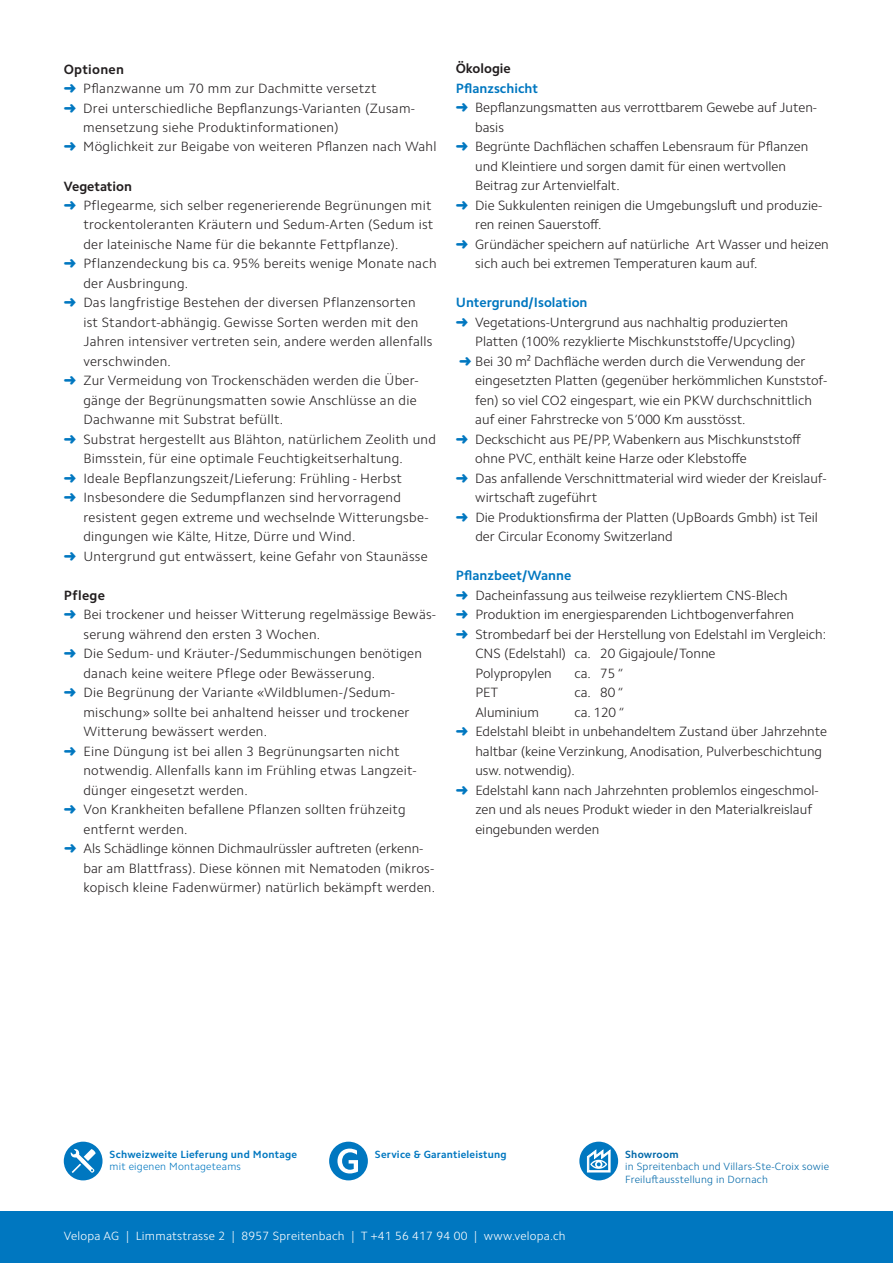
<style>
.page{position:relative;width:893px;height:1263px;background:#fff}
.page>*{position:absolute;margin:0;border:0;box-sizing:border-box;transform-origin:0 0}
.t1{font:300 13.5px "Camphor Std";letter-spacing:.01em;color:#231f20}
.t2{font:700 13.5px "Camphor Std";color:#0077c0}
.t3{font:700 13.5px "Camphor Std";color:#231f20}
.t4{font:700 13.5px "Camphor Std";letter-spacing:.02em;color:#231f20}
.t5{font:300 12px "Camphor Std";letter-spacing:.02em;color:#fff}
.t6{font:300 10.5px/12.6px "Camphor Std";letter-spacing:.02em;color:#0068a9}
.t7{font:700 10.5px "Camphor Std";letter-spacing:.02em;color:#0077c0}
.t8{font:300 10.5px "Camphor Std";letter-spacing:.02em;color:#0077c0}
.t9{font:700 10.5px "Camphor Std";letter-spacing:.02em;color:#0068a9}
.s1{color:#0077c0}
</style>
<div class="page">
<div style="left:329px;top:1142px;width:39px;height:38px;background:#0077c0;border-radius:50%"></div>
<svg style="left:337px;top:1148px;width:21px;height:25px"></svg>
<div style="left:0;top:1212px;width:893px;height:51px;background:#0077c0"></div>
<div style="left:64px;top:1142px;width:39px;height:38px;background:#0077c0;border-radius:50%"></div>
<svg style="left:70px;top:1149px;width:26px;height:24px"></svg>
<div style="left:579px;top:1142px;width:39px;height:38px;background:#0077c0;border-radius:50%"></div>
<svg style="left:587px;top:1149px;width:23px;height:23px"></svg>
<p class="t4" style="left:64px;top:61px;width:62px">Optionen</p>
<p class="t1" style="left:64px;top:80px;width:314px"><span class="s1">➜</span> Pflanzwanne um 70 mm zur Dachmitte versetzt</p>
<p class="t1" style="left:64px;top:100px;width:353px"><span class="s1">➜</span> Drei unterschiedliche Bepflanzungs-Varianten (Zusam-</p>
<p class="t1" style="left:83px;top:119px;width:257px">mensetzung siehe Produktinformationen)</p>
<p class="t1" style="left:64px;top:139px;width:374px"><span class="s1">➜</span> Möglichkeit zur Beigabe von weiteren Pflanzen nach Wahl</p>
<p class="t3" style="left:64px;top:178px;width:70px">Vegetation</p>
<p class="t1" style="left:64px;top:197px;width:369px"><span class="s1">➜</span> Pflegearme, sich selber regenerierende Begrünungen mit</p>
<p class="t1" style="left:83px;top:217px;width:352px">trockentoleranten Kräutern und Sedum-Arten (Sedum ist</p>
<p class="t1" style="left:83px;top:236px;width:317px">der lateinische Name für die bekannte Fettpflanze).</p>
<p class="t1" style="left:64px;top:256px;width:374px"><span class="s1">➜</span> Pflanzendeckung bis ca. 95% bereits wenige Monate nach</p>
<p class="t1" style="left:83px;top:275px;width:106px">der Ausbringung.</p>
<p class="t1" style="left:64px;top:295px;width:353px"><span class="s1">➜</span> Das langfristige Bestehen der diversen Pflanzensorten</p>
<p class="t1" style="left:83px;top:314px;width:337px">ist Standort-abhängig. Gewisse Sorten werden mit den</p>
<p class="t1" style="left:83px;top:334px;width:351px">Jahren intensiver vertreten sein, andere werden allenfalls</p>
<p class="t1" style="left:83px;top:353px;width:89px">verschwinden.</p>
<p class="t1" style="left:64px;top:373px;width:356px"><span class="s1">➜</span> Zur Vermeidung von Trockenschäden werden die Über-</p>
<p class="t1" style="left:83px;top:392px;width:335px">gänge der Begrünungsmatten sowie Anschlüsse an die</p>
<p class="t1" style="left:83px;top:412px;width:201px">Dachwanne mit Substrat befüllt.</p>
<p class="t1" style="left:64px;top:431px;width:374px"><span class="s1">➜</span> Substrat hergestellt aus Blähton, natürlichem Zeolith und</p>
<p class="t1" style="left:83px;top:451px;width:321px">Bimsstein, für eine optimale Feuchtigkeitserhaltung.</p>
<p class="t1" style="left:64px;top:470px;width:340px"><span class="s1">➜</span> Ideale Bepflanzungszeit/Lieferung: Frühling - Herbst</p>
<p class="t1" style="left:64px;top:490px;width:338px"><span class="s1">➜</span> Insbesondere die Sedumpflanzen sind hervorragend</p>
<p class="t1" style="left:83px;top:509px;width:347px">resistent gegen extreme und wechselnde Witterungsbe-</p>
<p class="t1" style="left:83px;top:529px;width:274px">dingungen wie Kälte, Hitze, Dürre und Wind.</p>
<p class="t1" style="left:64px;top:548px;width:365px"><span class="s1">➜</span> Untergrund gut entwässert, keine Gefahr von Staunässe</p>
<p class="t3" style="left:64px;top:587px;width:43px">Pflege</p>
<p class="t1" style="left:64px;top:607px;width:374px"><span class="s1">➜</span> Bei trockener und heisser Witterung regelmässige Bewäs-</p>
<p class="t1" style="left:83px;top:626px;width:238px">serung während den ersten 3 Wochen.</p>
<p class="t1" style="left:64px;top:646px;width:360px"><span class="s1">➜</span> Die Sedum- und Kräuter-/Sedummischungen benötigen</p>
<p class="t1" style="left:83px;top:665px;width:293px">danach keine weitere Pflege oder Bewässerung.</p>
<p class="t1" style="left:64px;top:685px;width:333px"><span class="s1">➜</span> Die Begrünung der Variante «Wildblumen-/Sedum-</p>
<p class="t1" style="left:83px;top:704px;width:328px">mischung» sollte bei anhaltend heisser und trockener</p>
<p class="t1" style="left:83px;top:724px;width:185px">Witterung bewässert werden.</p>
<p class="t1" style="left:64px;top:743px;width:337px"><span class="s1">➜</span> Eine Düngung ist bei allen 3 Begrünungsarten nicht</p>
<p class="t1" style="left:83px;top:763px;width:335px">notwendig. Allenfalls kann im Frühling etwas Langzeit-</p>
<p class="t1" style="left:83px;top:782px;width:166px">dünger eingesetzt werden.</p>
<p class="t1" style="left:64px;top:802px;width:343px"><span class="s1">➜</span> Von Krankheiten befallene Pflanzen sollten frühzeitg</p>
<p class="t1" style="left:83px;top:821px;width:106px">entfernt werden.</p>
<p class="t1" style="left:64px;top:841px;width:361px"><span class="s1">➜</span> Als Schädlinge können Dichmaulrüssler auftreten (erkenn-</p>
<p class="t1" style="left:84px;top:860px;width:352px">bar am Blattfrass). Diese können mit Nematoden (mikros-</p>
<p class="t1" style="left:84px;top:880px;width:353px">kopisch kleine Fadenwürmer) natürlich bekämpft werden.</p>
<p class="t3" style="left:456px;top:61px;width:57px">Ökologie</p>
<p class="t2" style="left:456px;top:80px;width:84px">Pflanzschicht</p>
<p class="t1" style="left:456px;top:100px;width:363px"><span class="s1">➜</span> Bepflanzungsmatten aus verrottbarem Gewebe auf Juten-</p>
<p class="t1" style="left:475px;top:119px;width:30px">basis</p>
<p class="t1" style="left:456px;top:139px;width:354px"><span class="s1">➜</span> Begrünte Dachflächen schaffen Lebensraum für Pflanzen</p>
<p class="t1" style="left:475px;top:158px;width:312px">und Kleintiere und sorgen damit für einen wertvollen</p>
<p class="t1" style="left:475px;top:178px;width:146px">Beitrag zur Artenvielfalt.</p>
<p class="t1" style="left:456px;top:197px;width:368px"><span class="s1">➜</span> Die Sukkulenten reinigen die Umgebungsluft und produzie-</p>
<p class="t1" style="left:475px;top:217px;width:128px">ren reinen Sauerstoff.</p>
<p class="t1" style="left:456px;top:236px;width:375px"><span class="s1">➜</span> Gründächer speichern auf natürliche Art Wasser und heizen</p>
<p class="t1" style="left:475px;top:256px;width:284px">sich auch bei extremen Temperaturen kaum auf.</p>
<p class="t2" style="left:456px;top:295px;width:133px">Untergrund/Isolation</p>
<p class="t1" style="left:456px;top:314px;width:334px"><span class="s1">➜</span> Vegetations-Untergrund aus nachhaltig produzierten</p>
<p class="t1" style="left:475px;top:334px;width:322px">Platten (100% rezyklierte Mischkunststoffe/Upcycling)</p>
<p class="t1" style="left:459px;top:353px;width:348px"><span class="s1">➜</span> Bei 30 m² Dachfläche werden durch die Verwendung der</p>
<p class="t1" style="left:475px;top:373px;width:353px">eingesetzten Platten (gegenüber herkömmlichen Kunststof-</p>
<p class="t1" style="left:475px;top:392px;width:338px">fen) so viel CO2 eingespart, wie ein PKW durchschnittlich</p>
<p class="t1" style="left:475px;top:412px;width:272px">auf einer Fahrstrecke von 5‘000 Km ausstösst.</p>
<p class="t1" style="left:456px;top:431px;width:347px"><span class="s1">➜</span> Deckschicht aus PE/PP, Wabenkern aus Mischkunststoff</p>
<p class="t1" style="left:475px;top:451px;width:273px">ohne PVC, enthält keine Harze oder Klebstoffe</p>
<p class="t1" style="left:456px;top:470px;width:372px"><span class="s1">➜</span> Das anfallende Verschnittmaterial wird wieder der Kreislauf-</p>
<p class="t1" style="left:475px;top:490px;width:123px">wirtschaft zugeführt</p>
<p class="t1" style="left:456px;top:509px;width:364px"><span class="s1">➜</span> Die Produktionsfirma der Platten (UpBoards Gmbh) ist Teil</p>
<p class="t1" style="left:475px;top:529px;width:199px">der Circular Economy Switzerland</p>
<p class="t2" style="left:456px;top:568px;width:117px">Pflanzbeet/Wanne</p>
<p class="t1" style="left:456px;top:587px;width:333px"><span class="s1">➜</span> Dacheinfassung aus teilweise rezykliertem CNS-Blech</p>
<p class="t1" style="left:456px;top:607px;width:340px"><span class="s1">➜</span> Produktion im energiesparenden Lichtbogenverfahren</p>
<p class="t1" style="left:456px;top:626px;width:372px"><span class="s1">➜</span> Strombedarf bei der Herstellung von Edelstahl im Vergleich:</p>
<p class="t1" style="left:475px;top:646px;width:242px">CNS (Edelstahl) ca. 20 Gigajoule/Tonne</p>
<p class="t1" style="left:475px;top:665px;width:78px">Polypropylen</p>
<p class="t1" style="left:574px;top:665px;width:51px">ca. 75 “</p>
<p class="t1" style="left:475px;top:685px;width:25px">PET</p>
<p class="t1" style="left:574px;top:685px;width:51px">ca. 80 “</p>
<p class="t1" style="left:475px;top:704px;width:65px">Aluminium</p>
<p class="t1" style="left:574px;top:704px;width:51px">ca. 120 “</p>
<p class="t1" style="left:456px;top:724px;width:373px"><span class="s1">➜</span> Edelstahl bleibt in unbehandeltem Zustand über Jahrzehnte</p>
<p class="t1" style="left:475px;top:743px;width:348px">haltbar (keine Verzinkung, Anodisation, Pulverbeschichtung</p>
<p class="t1" style="left:475px;top:763px;width:101px">usw. notwendig).</p>
<p class="t1" style="left:456px;top:782px;width:364px"><span class="s1">➜</span> Edelstahl kann nach Jahrzehnten problemlos eingeschmol-</p>
<p class="t1" style="left:475px;top:802px;width:338px">zen und als neues Produkt wieder in den Materialkreislauf</p>
<p class="t1" style="left:475px;top:821px;width:125px">eingebunden werden</p>
<p class="t7" style="left:110px;top:1148px;width:189px">Schweizweite Lieferung und Montage</p>
<p class="t8" style="left:110px;top:1160px;width:133px">mit eigenen Montageteams</p>
<p class="t7" style="left:375px;top:1148px;width:133px">Service &amp; Garantieleistung</p>
<p class="t9" style="left:625px;top:1148px;width:55px">Showroom</p>
<p class="t6" style="left:625px;top:1160px;width:205px">in Spreitenbach und Villars-Ste-Croix sowie<br>Freiluftausstellung in Dornach</p>
<p class="t5" style="left:64px;top:1229px;width:503px">Velopa AG | Limmatstrasse 2 | 8957 Spreitenbach | T +41 56 417 94 00 | www.velopa.ch</p>
</div>
